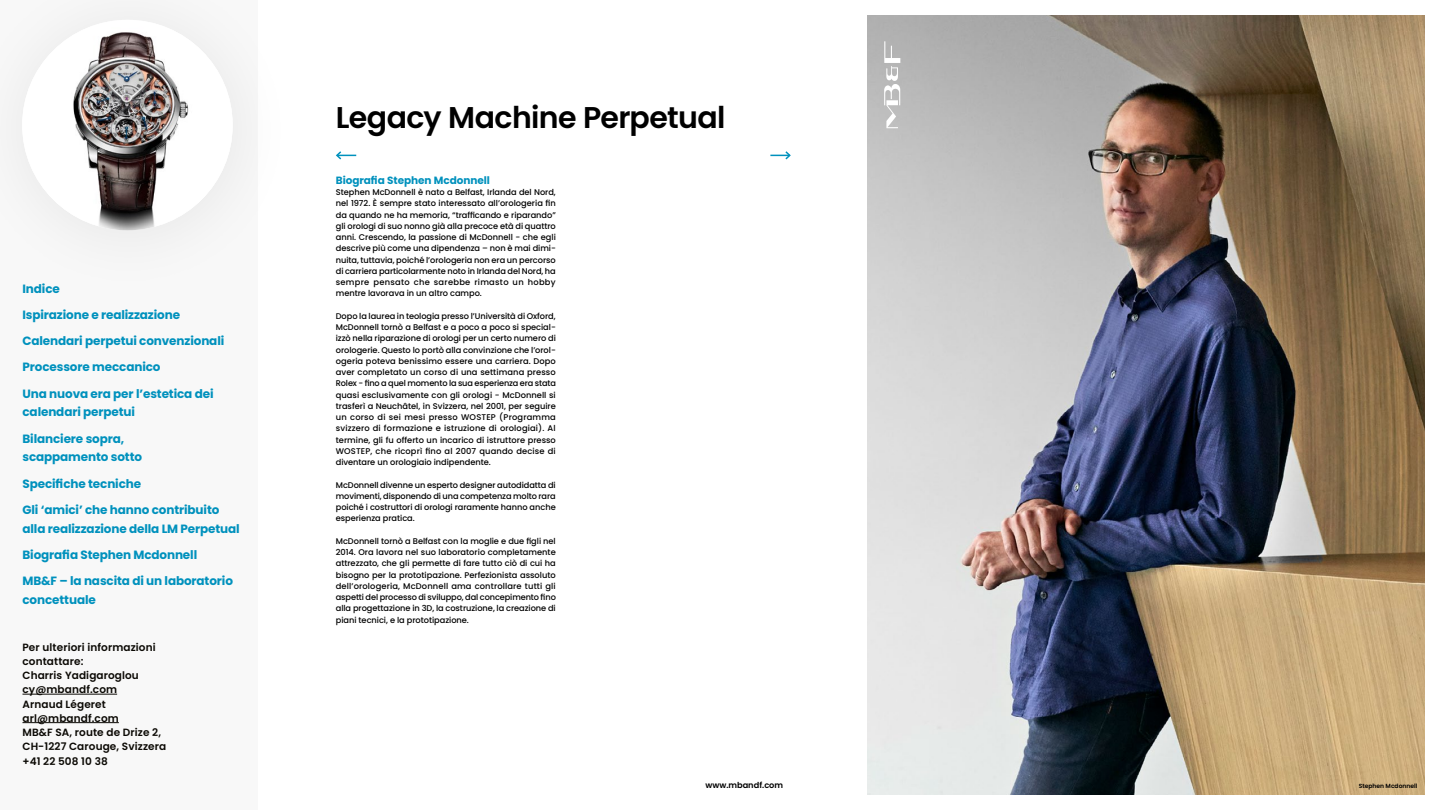
<style>
.page{position:relative;width:1440px;height:810px;background:#fff}
.page>*{position:absolute;margin:0;border:0;box-sizing:border-box;transform-origin:0 0}
.t1{font:600 30px "Poppins";letter-spacing:-.02em;color:#000}
.t2{font:700 12px/26.2px "Poppins";letter-spacing:-.01em;color:#0091bd}
.t3{font:600 10.5px/14.2px "Poppins";letter-spacing:.01em;color:#0b0904}
.t4{font:700 10.5px "Poppins";letter-spacing:-.005em;color:#0091bd}
.t5{font:500 8.25px/11.2px "Poppins";letter-spacing:-.005em;color:#000;text-align:justify}
.t6{font:600 8.25px "Poppins";color:#000}
.t7{font:600 6px "Poppins";color:#000}
</style>
<div class="page">
<div style="left:0;top:0;width:257px;height:810px;background:#f8f8f8"></div>
<div style="left:0;top:0;width:301px;height:301px;background:#f7f7f7"></div>
<img style="left:22px;top:20px;width:211px;height:210px;border-radius:105px">
<hr style="left:22px;top:694px;width:95px;height:1px;background:#0b0904">
<hr style="left:22px;top:722px;width:97px;height:1px;background:#0b0904">
<img style="left:867px;top:15px;width:558px;height:780px">
<svg style="left:336px;top:151px;width:20px;height:9px"></svg>
<svg style="left:770px;top:151px;width:21px;height:9px"></svg>
<h2 class="t2" style="left:22px;top:275px;width:203px">Indice<br>Ispirazione e realizzazione<br>Calendari perpetui convenzionali<br>Processore meccanico<br>Una nuova era per l’estetica dei</h2>
<h2 class="t2" style="left:22px;top:399px;width:114px">calendari perpetui<br>Bilanciere sopra,</h2>
<h2 class="t2" style="left:22px;top:444px;width:198px">scappamento sotto<br>Specifiche tecniche<br>Gli ‘amici’ che hanno contribuito</h2>
<h2 class="t2" style="left:22px;top:515px;width:219px">alla realizzazione della LM Perpetual<br>Biografia Stephen Mcdonnell<br>MB&amp;F – la nascita di un laboratorio</h2>
<h2 class="t2" style="left:22px;top:587px;width:75px">concettuale</h2>
<p class="t3" style="left:22px;top:640px;width:145px">Per ulteriori informazioni contattare:<br>Charris Yadigaroglou cy@mbandf.com<br>Arnaud Légeret arl@mbandf.com<br>MB&amp;F SA, route de Drize 2,<br>CH-1227 Carouge, Svizzera +41 22 508 10 38</p>
<h1 class="t1" style="left:336px;top:100px;width:391px">Legacy Machine Perpetual</h1>
<p class="t4" style="left:336px;top:174px;width:156px">Biografia Stephen Mcdonnell</p>
<p class="t5" style="left:336px;top:187px;width:222px;text-align:left">Stephen McDonnell è nato a Belfast, Irlanda del Nord, nel 1972. È sempre stato interessato all’orologeria fin da quando ne ha memoria, “trafficando e riparando” gli orologi di suo nonno già alla precoce età di quattro anni. Crescendo, la passione di McDonnell - che egli descrive più come una dipendenza – non è mai dimi&shy;nuita, tuttavia, poiché l’orologeria non era un percorso di carriera particolarmente noto in Irlanda del Nord, ha sempre pensato che sarebbe rimasto un hobby mentre lavorava in un altro campo.</p>
<p class="t5" style="left:336px;top:310px;width:222px">Dopo la laurea in teologia presso l’Università di Oxford, McDonnell tornò a Belfast e a poco a poco si special&shy;izzò nella riparazione di orologi per un certo numero di orologerie. Questo lo portò alla convinzione che l’orol&shy;ogeria poteva benissimo essere una carriera. Dopo aver completato un corso di una settimana presso Rolex - fino a quel momento la sua esperienza era stata quasi esclusivamente con gli orologi - McDonnell si trasferì a Neuchâtel, in Svizzera, nel 2001, per seguire un corso di sei mesi presso WOSTEP (Programma svizzero di formazione e istruzione di orologiai). Al termine, gli fu offerto un incarico di istruttore presso WOSTEP, che ricoprì fino al 2007 quando decise di diventare un orologiaio indipendente.</p>
<p class="t5" style="left:336px;top:479px;width:222px">McDonnell divenne un esperto designer autodidatta di movimenti, disponendo di una competenza molto rara poiché i costruttori di orologi raramente hanno anche esperienza pratica.</p>
<p class="t5" style="left:336px;top:535px;width:222px">McDonnell tornò a Belfast con la moglie e due figli nel 2014. Ora lavora nel suo laboratorio completamente attrezzato, che gli permette di fare tutto ciò di cui ha bisogno per la prototipazione. Perfezionista assoluto dell’orologeria, McDonnell ama controllare tutti gli aspetti del processo di sviluppo, dal concepimento fino alla progettazione in 3D, la costruzione, la creazione di piani tecnici, e la prototipazione.</p>
<p class="t6" style="left:705px;top:780px;width:79px">www.mbandf.com</p>
<p class="t7" style="left:1359px;top:782px;width:60px">Stephen Mcdonnell</p>
</div>
